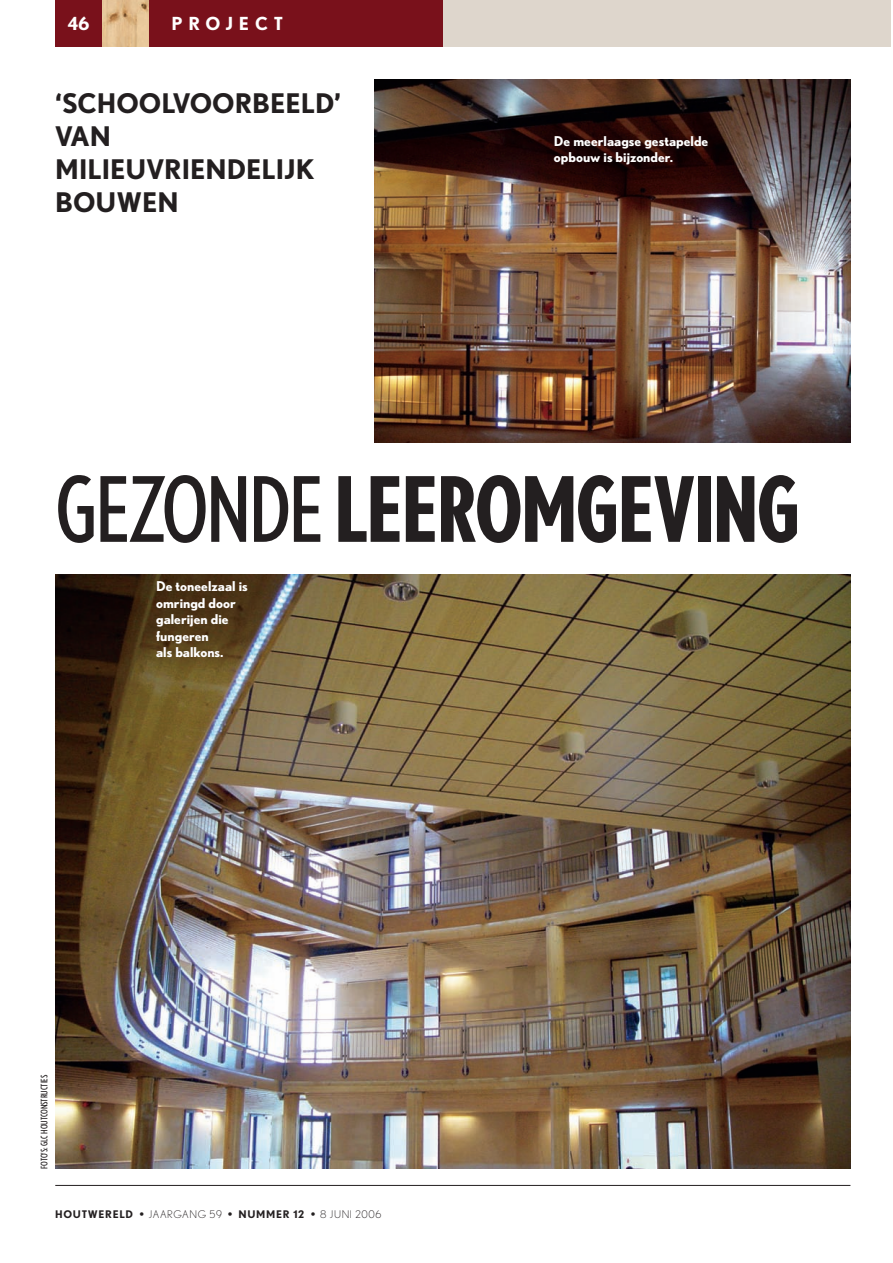
<style>
.page{position:relative;width:893px;height:1263px;background:#fff}
.page>*{position:absolute;margin:0;border:0;box-sizing:border-box;transform-origin:0 0}
.t1{font:700 condensed 90px "Nobel";letter-spacing:-.03em;color:#231f20}
.t2{font:700 27px/33px "Nobel";color:#231f20}
.t3{font:700 18px "Nobel";letter-spacing:.32em;color:#fff}
.t4{font:700 13.5px/16.5px "Nobel";color:#fff}
.t5{font:700 10.5px "Nobel";letter-spacing:.065em;color:#231f20}
.t6{font:condensed 9px "Nobel";color:#231f20}
.s1{font-weight:400}
.s2{font-weight:300}
</style>
<div class="page">
<img style="left:55px;top:575px;width:795px;height:593px">
<img style="left:374px;top:80px;width:476px;height:363px">
<div style="left:442px;top:0;width:449px;height:47px;background:#ded6cc"></div>
<div style="left:55px;top:0;width:47px;height:47px;background:#79111b"></div>
<img style="left:102px;top:0;width:47px;height:47px">
<div style="left:149px;top:0;width:293px;height:47px;background:#79111b"></div>
<hr style="left:55px;top:1185px;width:795px;height:1px;background:#231f20">
<h3 class="t3" style="left:68px;top:13px;width:23px">46</h3>
<h3 class="t3" style="left:172px;top:13px;width:113px">PROJECT</h3>
<h2 class="t2" style="left:55px;top:87px;width:288px">‘SCHOOLVOORBEELD’<br>VAN<br>MILIEUVRIENDELIJK<br>BOUWEN</h2>
<p class="t4" style="left:554px;top:133px;width:156px">De meerlaagse gestapelde opbouw is bijzonder.</p>
<h1 class="t1" style="left:55px;top:458px;width:747px"><span class="s1">GEZONDE</span> LEEROMGEVING</h1>
<p class="t4" style="left:156px;top:578px;width:93px">De toneelzaal is omringd door galerijen die fungeren<br>als balkons.</p>
<p class="t6" style="left:39px;top:1169px;width:96px;rotate:-90deg">FOTO’S: GLC HOUTCONSTRUCTIES</p>
<p class="t5" style="left:55px;top:1209px;width:328px">HOUTWERELD • <span class="s2">JAARGANG 59</span> • NUMMER 12 • <span class="s2">8 JUNI 2006</span></p>
</div>
